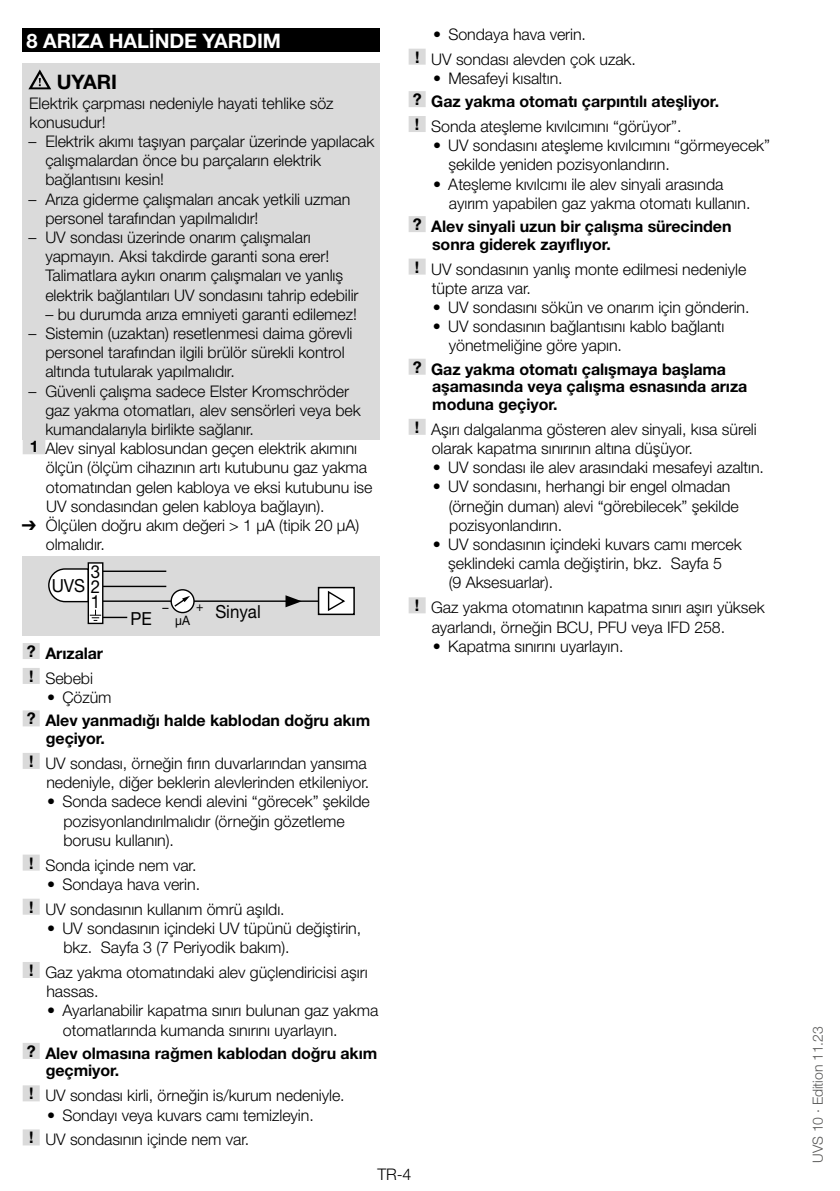
<style>
.page{position:relative;width:840px;height:1191px;background:#fff}
.page>*{position:absolute;margin:0;border:0;box-sizing:border-box;transform-origin:0 0}
.t1{font:700 20px "Helvetica Neue LT Pro";letter-spacing:-.005em;color:#fff}
.t2{font:700 20px "Helvetica Neue LT Pro";color:#000}
.t3{font:18px/30px "Helvetica Neue LT Pro";color:#000;scale:.94 1}
.t4{font:300 16px/19.2px "Helvetica Neue LT Pro";letter-spacing:-.005em;color:#000}
.t5{font:700 16px/17.6px "Helvetica Neue LT Pro";letter-spacing:-.005em;color:#000}
.t6{font:300 14px "Helvetica Neue LT Pro";letter-spacing:-.005em;color:#575756}
.t7{font:13px/13.2px "Helvetica Neue LT Pro";color:#000;text-align:center;scale:.94 1}
.s1{font-weight:700}
.s2{font-family:"Arial Unicode MS";font-weight:400}
.s3{font-weight:300}
</style>
<div class="page">
<div style="left:23px;top:28px;width:357px;height:24px;background:#000"></div>
<div style="left:23px;top:64px;width:357px;height:31px;background:#dadada"></div>
<div style="left:23px;top:91px;width:357px;height:41px;background:#dadada"></div>
<div style="left:23px;top:130px;width:357px;height:60px;background:#dadada"></div>
<div style="left:23px;top:187px;width:357px;height:41px;background:#dadada"></div>
<div style="left:23px;top:226px;width:357px;height:98px;background:#dadada"></div>
<div style="left:23px;top:322px;width:357px;height:60px;background:#dadada"></div>
<div style="left:23px;top:379px;width:357px;height:60px;background:#dadada"></div>
<div style="left:23px;top:438px;width:22px;height:16px;background:#dadada"></div>
<div style="left:23px;top:643px;width:17px;height:16px;background:#dadada"></div>
<div style="left:23px;top:668px;width:17px;height:16px;background:#dadada"></div>
<div style="left:23px;top:710px;width:17px;height:16px;background:#dadada"></div>
<div style="left:23px;top:753px;width:17px;height:16px;background:#dadada"></div>
<div style="left:23px;top:854px;width:17px;height:16px;background:#dadada"></div>
<div style="left:23px;top:898px;width:17px;height:16px;background:#dadada"></div>
<div style="left:23px;top:962px;width:17px;height:16px;background:#dadada"></div>
<div style="left:23px;top:1042px;width:17px;height:16px;background:#dadada"></div>
<div style="left:23px;top:1085px;width:17px;height:16px;background:#dadada"></div>
<div style="left:23px;top:1129px;width:17px;height:16px;background:#dadada"></div>
<svg style="left:28px;top:69px;width:23px;height:20px"></svg>
<div style="left:23px;top:556px;width:357px;height:80px;background:#dadada"></div>
<svg style="left:48px;top:567px;width:40px;height:36px"></svg>
<hr style="left:103px;top:600px;width:243px;height:2px;background:#000">
<hr style="left:103px;top:586px;width:63px;height:1px;background:#000">
<hr style="left:103px;top:570px;width:63px;height:2px;background:#000">
<hr style="left:103px;top:616px;width:24px;height:2px;background:#000">
<div style="left:88px;top:563px;width:15px;height:60px;background:#fff"></div>
<div style="left:88px;top:562px;width:15px;height:62px;border:1px solid #000"></div>
<svg style="left:90px;top:610px;width:11px;height:11px"></svg>
<svg style="left:285px;top:595px;width:16px;height:12px"></svg>
<div style="left:318px;top:587px;width:36px;height:27px;background:#fff"></div>
<div style="left:317px;top:587px;width:37px;height:28px;border:2px solid #000"></div>
<svg style="left:327px;top:591px;width:18px;height:20px"></svg>
<svg style="left:171px;top:590px;width:23px;height:22px"></svg>
<div style="left:170px;top:589px;width:24px;height:24px;border:1px solid #000;border-radius:50%"></div>
<svg style="left:173px;top:596px;width:17px;height:12px"></svg>
<div style="left:408px;top:49px;width:17px;height:16px;background:#dadada"></div>
<div style="left:408px;top:91px;width:17px;height:16px;background:#dadada"></div>
<div style="left:408px;top:116px;width:17px;height:16px;background:#dadada"></div>
<div style="left:408px;top:216px;width:17px;height:16px;background:#dadada"></div>
<div style="left:408px;top:259px;width:17px;height:16px;background:#dadada"></div>
<div style="left:408px;top:359px;width:17px;height:16px;background:#dadada"></div>
<div style="left:408px;top:419px;width:17px;height:16px;background:#dadada"></div>
<div style="left:408px;top:597px;width:17px;height:16px;background:#dadada"></div>
<p class="t1" style="left:27px;top:28px;width:124px">8 ARIZA HALINDE</p>
<p class="t1" style="left:202px;top:28px;width:80px">YARDIM</p>
<p class="t2" style="left:57px;top:70px;width:62px">UYARI</p>
<p class="t4" style="left:29px;top:93px;width:306px">Elektrik çarpması nedeniyle hayati tehlike söz konusudur!</p>
<p class="t4" style="left:45px;top:131px;width:330px;text-indent:-17px">– Elektrik akımı taşıyan parçalar üzerinde yapılacak çalışmalardan önce bu parçaların elektrik bağlantısını kesin!</p>
<p class="t4" style="left:45px;top:189px;width:306px;text-indent:-17px">– Arıza giderme çalışmaları ancak yetkili uzman personel tarafından yapılmalıdır!</p>
<p class="t4" style="left:45px;top:227px;width:314px;text-indent:-17px">– UV sondası üzerinde onarım çalışmaları yapmayın. Aksi takdirde garanti sona erer!<br>Talimatlara aykırı onarım çalışmaları ve yanlış elektrik bağlantıları UV sondasını tahrip edebilir</p>
<p class="t4" style="left:45px;top:304px;width:313px">– bu durumda arıza emniyeti garanti edilemez!</p>
<p class="t4" style="left:45px;top:323px;width:308px;text-indent:-17px">– Sistemin (uzaktan) resetlenmesi daima görevli personel tarafından ilgili brülör sürekli kontrol altında tutularak yapılmalıdır.</p>
<p class="t4" style="left:28px;top:381px;width:322px">– Güvenli çalışma sadece Elster Kromschröder</p>
<p class="t4" style="left:45px;top:400px;width:317px">gaz yakma otomatları, alev sensörleri veya bek</p>
<p class="t4" style="left:45px;top:419px;width:210px">kumandalarıyla birlikte sağlanır.</p>
<p class="t4" style="left:30px;top:438px;width:329px"><span class="s1">1</span> Alev sinyal kablosundan geçen elektrik akımını</p>
<p class="t4" style="left:46px;top:458px;width:322px">ölçün (ölçüm cihazının artı kutubunu gaz yakma</p>
<p class="t4" style="left:46px;top:477px;width:328px">otomatından gelen kabloya ve eksi kutubunu ise</p>
<p class="t4" style="left:46px;top:496px;width:280px">UV sondasından gelen kabloya bağlayın).</p>
<p class="t4" style="left:46px;top:515px;width:315px;text-indent:-24px"><span class="s2">➔</span> Ölçülen doğru akım değeri &gt; 1 µA (tipik 20 µA) olmalıdır.</p>
<p class="t3" style="left:52px;top:570px;width:53px">UVS 2</p>
<p class="t3" style="left:91px;top:556px;width:12px">3<br>1</p>
<p class="t3" style="left:130px;top:603px;width:24px">PE</p>
<p class="t7" style="left:162px;top:600px;width:45px">– + µA</p>
<p class="t3" style="left:215px;top:596px;width:50px">Sinyal</p>
<p class="t5" style="left:27px;top:640px;width:78px;line-height:24.8px">? Arızalar ! <span class="s3">Sebebi</span></p>
<p class="t4" style="left:47px;top:687px;width:66px">• Çözüm</p>
<p class="t5" style="left:46px;top:711px;width:325px;text-indent:-19px">? Alev yanmadığı halde kablodan doğru akım geçiyor.</p>
<p class="t4" style="left:29px;top:753px;width:341px;text-align:right"><span class="s1">!</span> UV sondası, örneğin fırın duvarlarından yansıma nedeniyle, diğer beklerin alevlerinden etkileniyor.</p>
<p class="t4" style="left:63px;top:791px;width:308px;text-indent:-16px">• Sonda sadece kendi alevini “görecek” şekilde pozisyonlandırılmalıdır (örneğin gözetleme borusu kullanın).</p>
<p class="t4" style="left:29px;top:855px;width:169px"><span class="s1">!</span> Sonda içinde nem var.</p>
<p class="t4" style="left:29px;top:871px;width:257px;line-height:24.8px;text-indent:18px">• Sondaya hava verin.<br><span class="s1">!</span> UV sondasının kullanım ömrü aşıldı.</p>
<p class="t4" style="left:63px;top:918px;width:299px;text-indent:-16px">• UV sondasının içindeki UV tüpünü değiştirin, bkz. Sayfa 3 (7 Periyodik bakım).</p>
<p class="t4" style="left:46px;top:962px;width:322px;text-indent:-17px"><span class="s1">!</span> Gaz yakma otomatındaki alev güçlendiricisi aşırı hassas.</p>
<p class="t4" style="left:63px;top:1000px;width:317px;text-indent:-16px">• Ayarlanabilir kapatma sınırı bulunan gaz yakma otomatlarında kumanda sınırını uyarlayın.</p>
<p class="t5" style="left:46px;top:1044px;width:333px;text-indent:-19px">? Alev olmasına rağmen kablodan doğru akım geçmiyor.</p>
<p class="t4" style="left:29px;top:1085px;width:317px"><span class="s1">!</span> UV sondası kirli, örneğin is/kurum nedeniyle.</p>
<p class="t4" style="left:29px;top:1102px;width:286px;line-height:24.8px;text-indent:18px">• Sondayı veya kuvars camı temizleyin. <span class="s1">!</span> UV sondasının içinde nem var.</p>
<p class="t4" style="left:415px;top:21px;width:222px;line-height:24.8px;text-indent:18px">• Sondaya hava verin.<br><span class="s1">!</span> UV sondası alevden çok uzak.</p>
<p class="t4" style="left:433px;top:68px;width:131px">• Mesafeyi kısaltın.</p>
<p class="t5" style="left:412px;top:89px;width:308px;line-height:24.8px">? Gaz yakma otomatı çarpıntılı ateşliyor. ! <span class="s3">Sonda ateşleme kıvılcımını “görüyor”.</span></p>
<p class="t4" style="left:448px;top:136px;width:323px;text-indent:-15px">• UV sondasını ateşleme kıvılcımını “görmeyecek” şekilde yeniden pozisyonlandırın.</p>
<p class="t4" style="left:448px;top:174px;width:303px;text-indent:-16px">• Ateşleme kıvılcımı ile alev sinyali arasında ayırım yapabilen gaz yakma otomatı kullanın.</p>
<p class="t5" style="left:432px;top:217px;width:301px;text-indent:-19px">? Alev sinyali uzun bir çalışma sürecinden sonra giderek zayıflıyor.</p>
<p class="t4" style="left:432px;top:259px;width:315px;text-indent:-17px"><span class="s1">!</span> UV sondasının yanlış monte edilmesi nedeniyle tüpte arıza var.</p>
<p class="t4" style="left:432px;top:297px;width:318px">• UV sondasını sökün ve onarım için gönderin.</p>
<p class="t4" style="left:448px;top:316px;width:277px;text-indent:-16px">• UV sondasının bağlantısını kablo bağlantı yönetmeliğine göre yapın.</p>
<p class="t5" style="left:432px;top:360px;width:317px;text-indent:-19px">? Gaz yakma otomatı çalışmaya başlama aşamasında veya çalışma esnasında arıza moduna geçiyor.</p>
<p class="t4" style="left:431px;top:419px;width:326px;text-indent:-17px"><span class="s1">!</span> Aşırı dalgalanma gösteren alev sinyali, kısa süreli olarak kapatma sınırının altına düşüyor.</p>
<p class="t4" style="left:432px;top:457px;width:332px">• UV sondası ile alev arasındaki mesafeyi azaltın.</p>
<p class="t4" style="left:448px;top:477px;width:291px;text-indent:-16px">• UV sondasını, herhangi bir engel olmadan (örneğin duman) alevi “görebilecek” şekilde pozisyonlandırın.</p>
<p class="t4" style="left:448px;top:534px;width:295px;text-indent:-15px">• UV sondasının içindeki kuvars camı mercek şeklindeki camla değiştirin, bkz. Sayfa 5<br>(9 Aksesuarlar).</p>
<p class="t4" style="left:431px;top:597px;width:334px;text-indent:-17px"><span class="s1">!</span> Gaz yakma otomatının kapatma sınırı aşırı yüksek ayarlandı, örneğin BCU, PFU veya IFD 258.</p>
<p class="t4" style="left:432px;top:636px;width:192px">• Kapatma sınırını uyarlayın.</p>
<p class="t4" style="left:377px;top:1164px;width:36px">TR-4</p>
<p class="t6" style="left:809px;top:1162px;width:138px;rotate:-90deg">UVS 10 · Edition 11.23</p>
</div>
